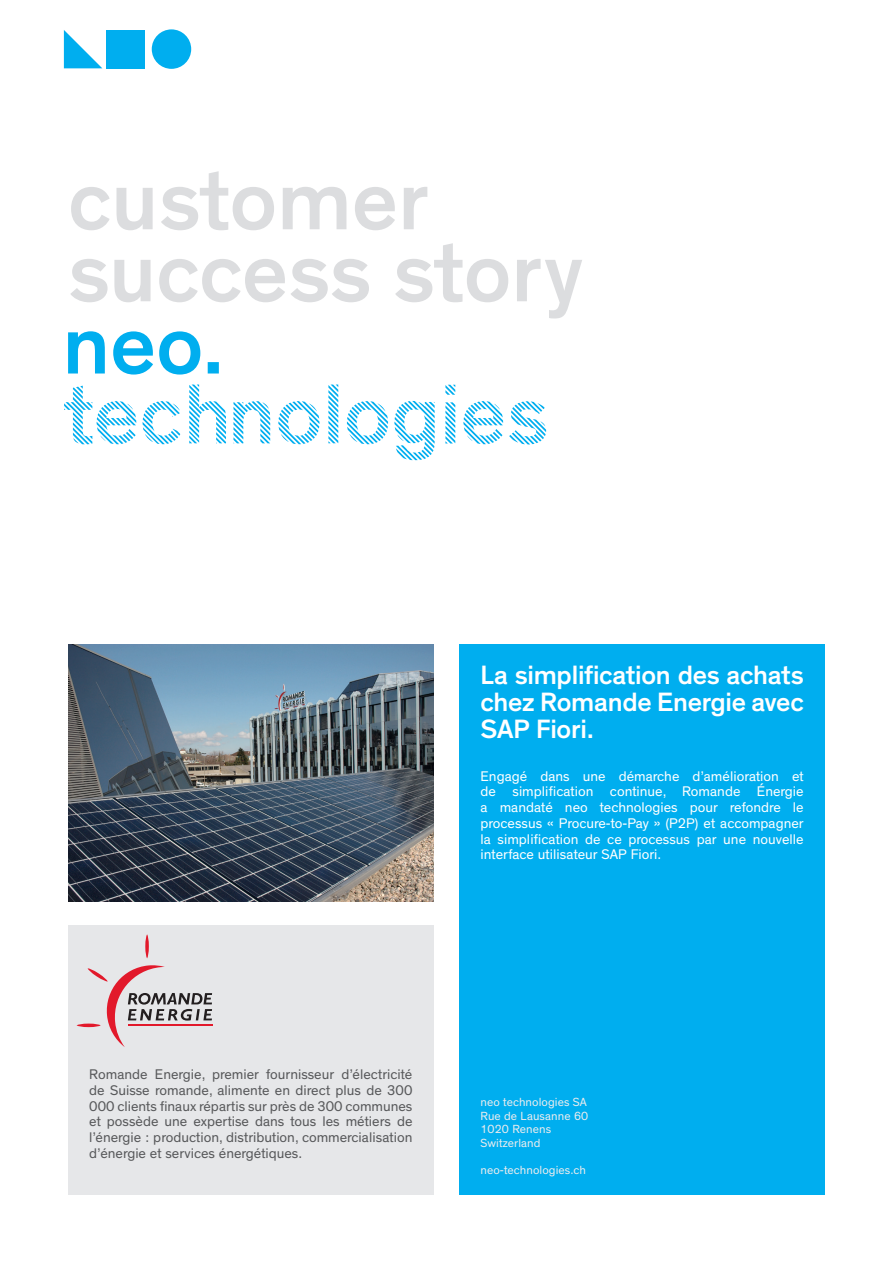
<style>
.page{position:relative;width:893px;height:1263px;background:#fff}
.page>*{position:absolute;margin:0;border:0;box-sizing:border-box;transform-origin:0 0}
.t1{font:500 87px "Theinhardt";color:#dcdddf}
.t2{font:500 27px/27px "Theinhardt";letter-spacing:-.01em;color:#fff;text-align:justify}
.Texte_courant{font:14.25px/15.8px "Theinhardt";color:#57585a;text-align:justify}
.t3{font:14.25px/15.8px "Theinhardt";color:#fff;text-align:justify}
.t4{font:12px "Theinhardt";letter-spacing:.005em;color:#ececee}
</style>
<div class="page">
<svg style="left:64px;top:331px;width:482px;height:129px"></svg>
<div style="left:459px;top:644px;width:366px;height:551px;background:#00aeef"></div>
<div style="left:106px;top:30px;width:38px;height:38px;background:#00aeef"></div>
<svg style="left:64px;top:30px;width:38px;height:38px"></svg>
<div style="left:152px;top:29px;width:39px;height:40px;background:#00aeef;border-radius:50%"></div>
<img style="left:68px;top:644px;width:366px;height:257px">
<div style="left:68px;top:926px;width:366px;height:269px;background:#e6e7e9"></div>
<svg style="left:145px;top:934px;width:4px;height:24px"></svg>
<svg style="left:77px;top:965px;width:135px;height:82px"></svg>
<p class="t1" style="left:68px;top:148px;width:362px">customer</p>
<p class="t1" style="left:68px;top:220px;width:516px">success story</p>
<p class="t2" style="left:480px;top:662px;width:325px">La simplification des achats chez Romande Energie avec SAP Fiori.</p>
<p class="t3" style="left:480px;top:768px;width:325px">Engagé dans une démarche d’amélioration et de simplification continue, Romande Énergie a mandaté neo technologies pour refondre le processus « Procure-to-Pay » (P2P) et accompagner la simplification de ce processus par une nouvelle interface utilisateur SAP Fiori.</p>
<p class="Texte_courant" style="left:89px;top:1067px;width:325px">Romande Energie, premier fournisseur d’électricité de Suisse romande, alimente en direct plus de 300<br>000 clients finaux répartis sur près de 300 communes et possède une expertise dans tous les métiers de l’énergie : production, distribution, commercialisation d’énergie et services énergétiques.</p>
<p class="t4" style="left:480px;top:1095px;width:108px">neo technologies SA</p>
<p class="t4" style="left:480px;top:1109px;width:109px">Rue de Lausanne 60</p>
<p class="t4" style="left:480px;top:1122px;width:72px">1020 Renens</p>
<p class="t4" style="left:480px;top:1136px;width:62px">Switzerland</p>
<p class="t4" style="left:480px;top:1163px;width:107px">neo-technologies.ch</p>
</div>
